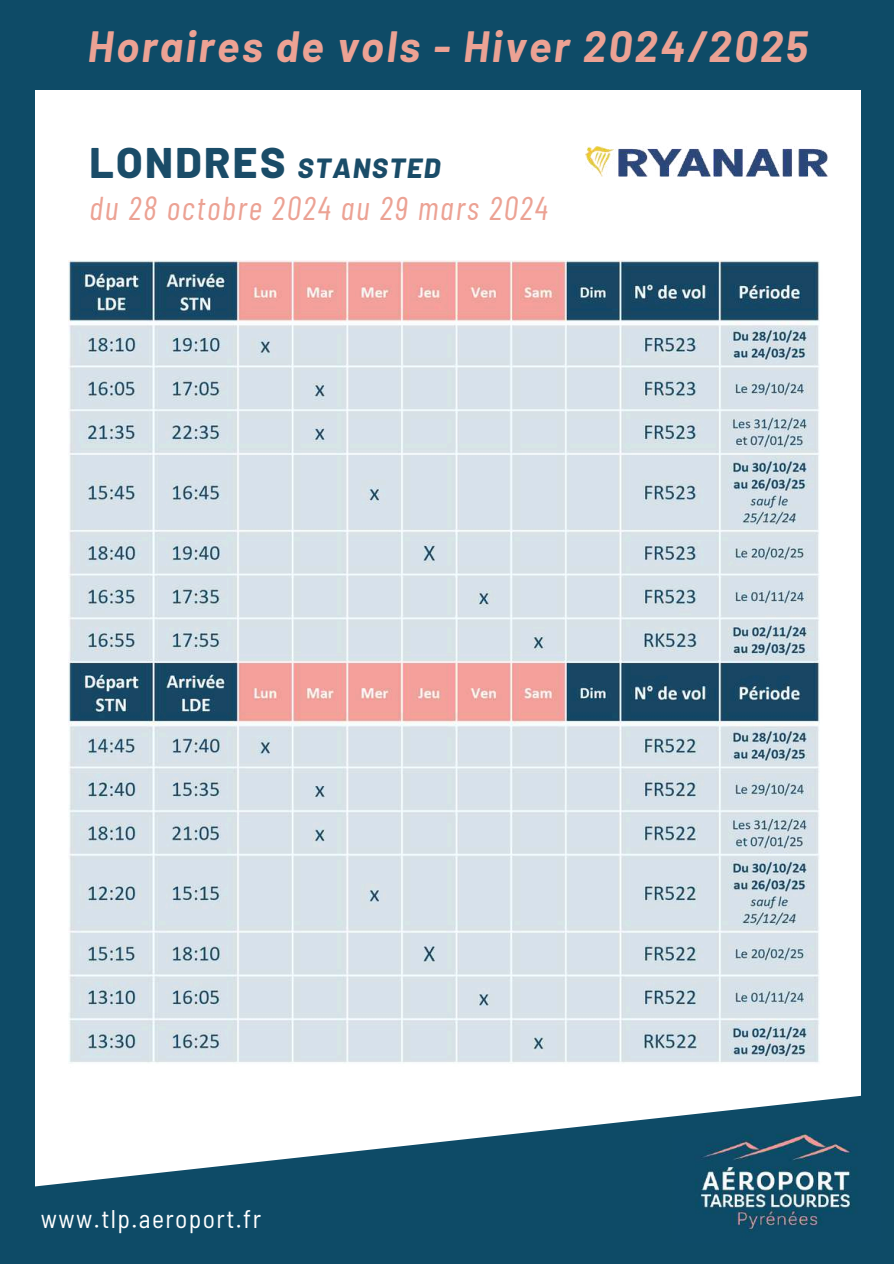
<style>
.page{position:relative;width:894px;height:1264px;background:#fff}
.page>*{position:absolute;margin:0;border:0;box-sizing:border-box;transform-origin:0 0}
.t1{font:italic 700 42.75px "Barlow";letter-spacing:.055em;color:#eca294}
.t2{font:800 42.75px "Barlow";letter-spacing:.055em;color:#1a4c68}
.t3{font:italic 33px "Barlow Condensed";letter-spacing:.055em;color:#eca294}
.t4{font:italic 800 27.75px "Barlow";letter-spacing:.055em;color:#1a4c68}
.t5{font:semi-condensed 25.5px "Barlow";letter-spacing:.055em;color:#fff}
</style>
<div class="page">
<img style="left:68px;top:260px;width:752px;height:803px">
<svg style="left:35px;top:1096px;width:858px;height:167px;fill:#0e4b67"></svg>
<div style="left:0;top:0;width:893px;height:89px;background:#0e4b67"></div>
<div style="left:0;top:0;width:35px;height:1263px;background:#0e4b67"></div>
<div style="left:860px;top:0;width:33px;height:1233px;background:#0e4b67"></div>
<img style="left:585px;top:147px;width:243px;height:29px">
<img style="left:672px;top:1132px;width:208px;height:110px">
<p class="t1" style="left:88px;top:19px;width:721px">Horaires de vols - Hiver 2024/2025</p>
<p class="t2" style="left:89px;top:135px;width:197px">LONDRES</p>
<p class="t4" style="left:297px;top:150px;width:144px">STANSTED</p>
<p class="t3" style="left:89px;top:187px;width:460px">du 28 octobre 2024 au 29 mars 2024</p>
<p class="t5" style="left:41px;top:1202px;width:222px">www.tlp.aeroport.fr</p>
</div>
